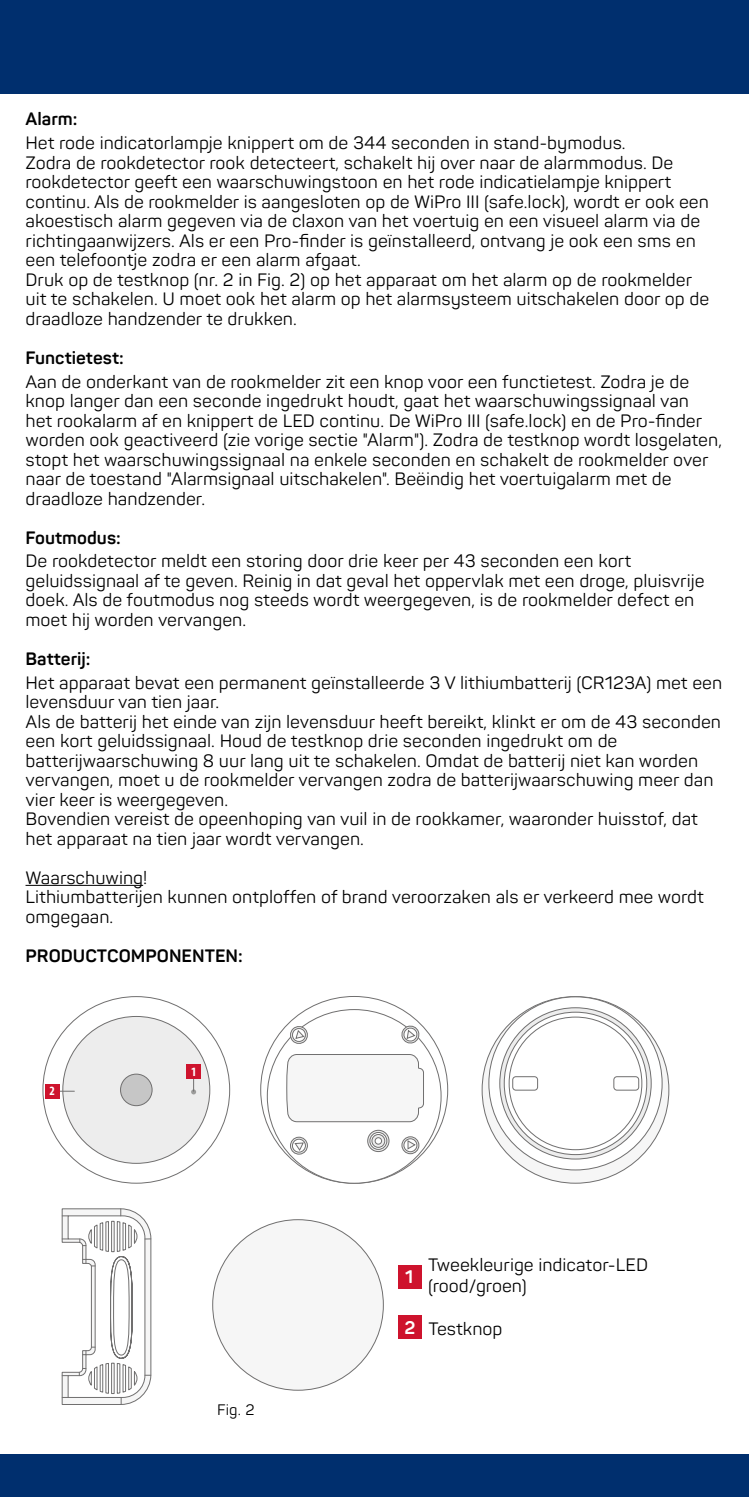
<style>
.page{position:relative;width:749px;height:1497px;background:#fff}
.page>*{position:absolute;margin:0;border:0;box-sizing:border-box;transform-origin:0 0}
.t1{font:700 18px "Panton";color:#fff}
.t2{font:17.7px/19.5px "Panton";color:#000}
.t3{font:700 17.7px "Panton";color:#000}
.t4{font:15px "Panton";color:#000}
.t5{font:700 condensed 12.6px "Myriad Pro";color:#fff}
</style>
<div class="page">
<div style="left:0;top:0;width:748px;height:94px;background:#002f6e"></div>
<div style="left:0;top:1454px;width:748px;height:43px;background:#002f6e"></div>
<hr style="left:26px;top:885px;width:117px;height:1px;background:#000">
<div style="left:63px;top:1016px;width:147px;height:147px;background:#ededed;border-radius:50%"></div>
<div style="left:120px;top:1074px;width:32px;height:31px;background:#c6c6c6;border-radius:50%"></div>
<div style="left:120px;top:1074px;width:32px;height:32px;border:1px solid #706f6f;border-radius:50%"></div>
<hr style="left:54px;top:1090px;width:20px;height:2px;background:#706f6f">
<svg style="left:191px;top:1079px;width:5px;height:15px"></svg>
<div style="left:45px;top:1084px;width:14px;height:14px;background:#ce132d"></div>
<div style="left:186px;top:1064px;width:15px;height:15px;background:#ce132d"></div>
<svg style="left:260px;top:996px;width:187px;height:187px"></svg>
<div style="left:267px;top:1009px;width:174px;height:174px;background:#fff;border-radius:50%"></div>
<svg style="left:286px;top:1054px;width:138px;height:68px"></svg>
<svg style="left:367px;top:1130px;width:22px;height:21px"></svg>
<div style="left:367px;top:1130px;width:22px;height:21px;border:1px solid #706f6f;border-radius:50%"></div>
<svg style="left:370px;top:1132px;width:16px;height:17px"></svg>
<div style="left:369px;top:1132px;width:18px;height:17px;border:1px solid #706f6f;border-radius:50%"></div>
<svg style="left:372px;top:1134px;width:12px;height:13px"></svg>
<div style="left:371px;top:1134px;width:14px;height:13px;border:1px solid #706f6f;border-radius:50%"></div>
<div style="left:375px;top:1137px;width:6px;height:7px;background:#fff;border-radius:50%"></div>
<div style="left:375px;top:1137px;width:6px;height:7px;border:1px solid #706f6f;border-radius:50%"></div>
<svg style="left:402px;top:1137px;width:17px;height:16px"></svg>
<div style="left:401px;top:1136px;width:18px;height:18px;border:1px solid #706f6f;border-radius:50%"></div>
<svg style="left:404px;top:1139px;width:13px;height:13px"></svg>
<div style="left:403px;top:1138px;width:14px;height:14px;border:1px solid #706f6f;border-radius:50%"></div>
<svg style="left:407px;top:1140px;width:8px;height:9px"></svg>
<svg style="left:290px;top:1137px;width:17px;height:17px"></svg>
<div style="left:290px;top:1137px;width:18px;height:17px;border:1px solid #706f6f;border-radius:50%"></div>
<svg style="left:292px;top:1139px;width:13px;height:13px"></svg>
<div style="left:292px;top:1139px;width:14px;height:13px;border:1px solid #706f6f;border-radius:50%"></div>
<svg style="left:295px;top:1142px;width:8px;height:8px"></svg>
<svg style="left:289px;top:1025px;width:19px;height:19px"></svg>
<svg style="left:401px;top:1025px;width:19px;height:19px"></svg>
<svg style="left:482px;top:996px;width:186px;height:187px;fill:#f6f6f6"></svg>
<svg style="left:488px;top:997px;width:174px;height:173px"></svg>
<svg style="left:499px;top:1008px;width:152px;height:151px;background:#cecece"></svg>
<svg style="left:504px;top:1012px;width:142px;height:142px"></svg>
<div style="left:509px;top:1017px;width:132px;height:132px;background:#fff;border-radius:50%"></div>
<svg style="left:512px;top:1076px;width:127px;height:14px"></svg>
<svg style="left:62px;top:1208px;width:89px;height:196px"></svg>
<div style="left:213px;top:1219px;width:170px;height:171px;background:#f6f6f6;border-radius:50%"></div>
<div style="left:398px;top:1265px;width:24px;height:23px;background:#ce132d"></div>
<div style="left:398px;top:1315px;width:24px;height:24px;background:#ce132d"></div>
<p class="t3" style="left:26px;top:108px;width:53px">Alarm:</p>
<p class="t2" style="left:26px;top:133px;width:685px">Het rode indicatorlampje knippert om de 344 seconden in stand-bymodus.<br>Zodra de rookdetector rook detecteert, schakelt hij over naar de alarmmodus. De rookdetector geeft een waarschuwingstoon en het rode indicatielampje knippert continu. Als de rookmelder is aangesloten op de WiPro III (safe.lock), wordt er ook een akoestisch alarm gegeven via de claxon van het voertuig en een visueel alarm via de richtingaanwijzers. Als er een Pro-finder is geïnstalleerd, ontvang je ook een sms en een telefoontje zodra er een alarm afgaat.<br>Druk op de testknop (nr. 2 in Fig. 2) op het apparaat om het alarm op de rookmelder uit te schakelen. U moet ook het alarm op het alarmsysteem uitschakelen door op de draadloze handzender te drukken.</p>
<p class="t3" style="left:26px;top:346px;width:100px">Functietest:</p>
<p class="t2" style="left:26px;top:371px;width:697px">Aan de onderkant van de rookmelder zit een knop voor een functietest. Zodra je de knop langer dan een seconde ingedrukt houdt, gaat het waarschuwingssignaal van<br>het rookalarm af en knippert de LED continu. De WiPro III (safe.lock) en de Pro-finder worden ook geactiveerd (zie vorige sectie "Alarm"). Zodra de testknop wordt losgelaten, stopt het waarschuwingssignaal na enkele seconden en schakelt de rookmelder over naar de toestand "Alarmsignaal uitschakelen". Beëindig het voertuigalarm met de draadloze handzender.</p>
<p class="t3" style="left:26px;top:526px;width:97px">Foutmodus:</p>
<p class="t2" style="left:26px;top:551px;width:680px">De rookdetector meldt een storing door drie keer per 43 seconden een kort geluidssignaal af te geven. Reinig in dat geval het oppervlak met een droge, pluisvrije doek. Als de foutmodus nog steeds wordt weergegeven, is de rookmelder defect en moet hij worden vervangen.</p>
<p class="t3" style="left:26px;top:647px;width:67px">Batterij:</p>
<p class="t2" style="left:26px;top:672px;width:698px">Het apparaat bevat een permanent geïnstalleerde 3 V lithiumbatterij (CR123A) met een levensduur van tien jaar.<br>Als de batterij het einde van zijn levensduur heeft bereikt, klinkt er om de 43 seconden een kort geluidssignaal. Houd de testknop drie seconden ingedrukt om de batterijwaarschuwing 8 uur lang uit te schakelen. Omdat de batterij niet kan worden vervangen, moet u de rookmelder vervangen zodra de batterijwaarschuwing meer dan vier keer is weergegeven.<br>Bovendien vereist de opeenhoping van vuil in de rookkamer, waaronder huisstof, dat het apparaat na tien jaar wordt vervangen.</p>
<p class="t2" style="left:26px;top:867px;width:679px">Waarschuwing!<br>Lithiumbatterijen kunnen ontploffen of brand veroorzaken als er verkeerd mee wordt omgegaan.</p>
<p class="t3" style="left:26px;top:944px;width:219px">PRODUCTCOMPONENTEN:</p>
<p class="t5" style="left:50px;top:1083px;width:7px">2</p>
<p class="t5" style="left:191px;top:1064px;width:7px">1</p>
<p class="t4" style="left:217px;top:1400px;width:39px">Fig. 2</p>
<p class="t1" style="left:405px;top:1265px;width:10px">1</p>
<p class="t1" style="left:404px;top:1316px;width:13px">2</p>
<p class="t2" style="left:428px;top:1254px;width:221px;line-height:21.3px">Tweekleurige indicator-LED (rood/groen)</p>
<p class="t2" style="left:428px;top:1318px;width:75px">Testknop</p>
</div>
